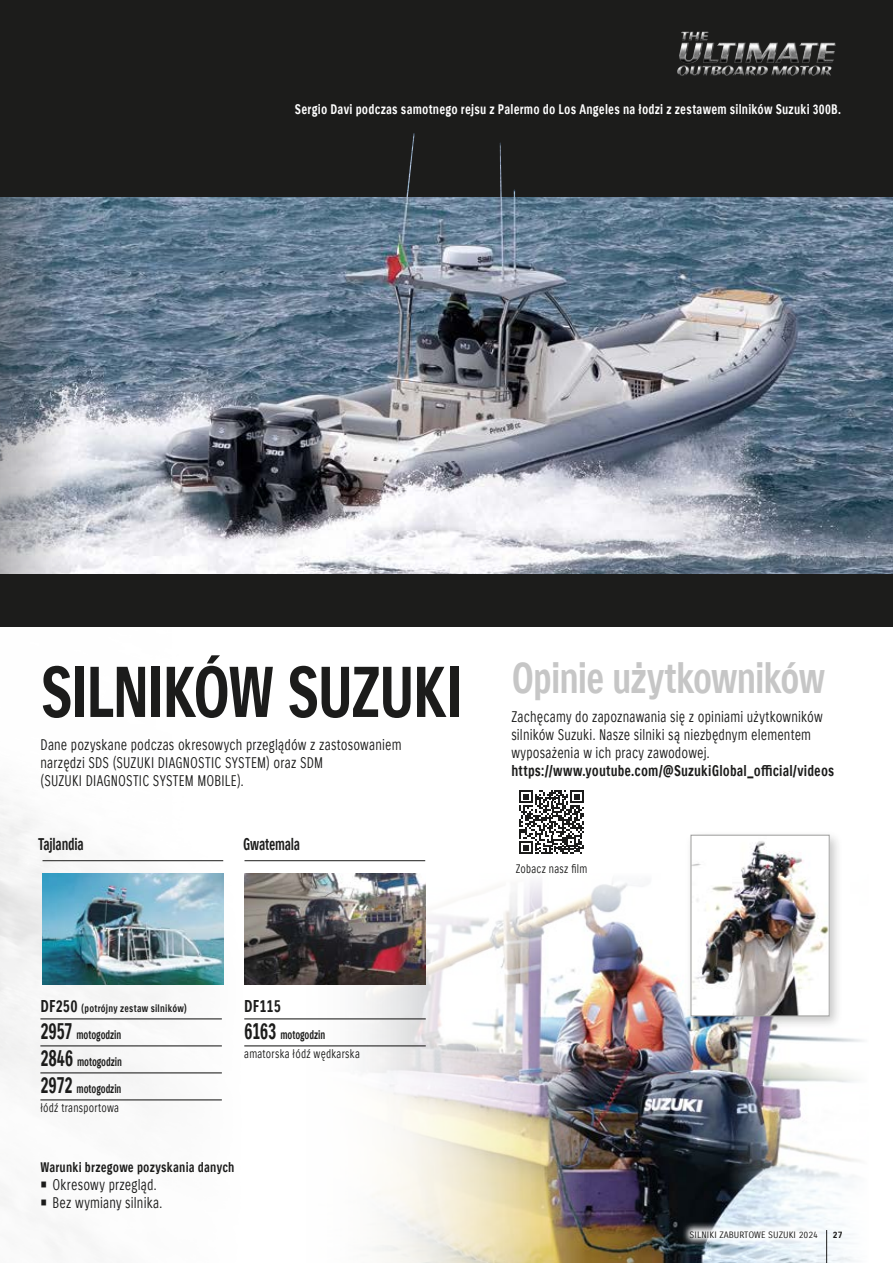
<style>
.page{position:relative;width:893px;height:1263px;background:#fff}
.page>*{position:absolute;margin:0;border:0;box-sizing:border-box;transform-origin:0 0}
.t1{font:700 69.6px "Suzuki Pro";letter-spacing:-.04em;color:#1c1c1b;scale:.8 1}
.t2{font:700 42px "Suzuki Pro";letter-spacing:-.03em;color:#c6c6c6;scale:.8 1}
.t3{font:700 16.65px "Suzuki Pro";color:#1c1c1b;scale:.8 1}
.t4{font:700 16.5px "Suzuki Pro";letter-spacing:-.02em;color:#1c1c1b;scale:.7 1}
.t5{font:15px/18px "Suzuki Pro";letter-spacing:.015em;color:#1c1c1b;scale:.8 1}
.t6{font:700 15px "Suzuki Pro";letter-spacing:.01em;color:#1c1c1b;scale:.8 1}
.t7{font:700 13.5px "Suzuki Pro";letter-spacing:.015em;color:#fff;scale:.8 1}
.t8{font:700 13.5px "Suzuki Pro";letter-spacing:.015em;color:#1c1c1b;scale:.8 1}
.t9{font:12px/18.6px "Suzuki Pro";letter-spacing:.025em;color:#1c1c1b;scale:.8 1}
.t10{font:700 12px "Suzuki Pro";letter-spacing:-.01em;color:#1c1c1b;scale:.7 1}
.t11{font:700 10.35px "Suzuki Pro";letter-spacing:.025em;color:#1c1c1b;scale:.8 1}
.t12{font:9px "Suzuki Pro";color:#1c1c1b}
.t13{font:700 9px "Suzuki Pro";color:#1c1c1b}
.s1{font-size:16.65px}
.s2{font-size:22.5px}
.s3{font-weight:700;font-size:22.5px}
.s4{font-weight:700}
</style>
<div class="page">
<img style="left:0;top:799px;width:255px;height:454px">
<div style="left:0;top:574px;width:893px;height:53px;background:#1c1c1b"></div>
<div style="left:0;top:0;width:893px;height:197px;background:#1c1c1b"></div>
<img style="left:587px;top:973px;width:140px;height:290px">
<img style="left:70px;top:197px;width:823px;height:377px">
<img style="left:405px;top:133px;width:110px;height:75px">
<svg style="left:0;top:197px;width:70px;height:377px;background:#88939f"></svg>
<img style="left:727px;top:1033px;width:136px;height:230px">
<img style="left:587px;top:882px;width:71px;height:91px">
<img style="left:268px;top:881px;width:319px;height:382px">
<img style="left:43px;top:873px;width:180px;height:111px">
<hr style="left:43px;top:860px;width:180px;height:1px;background:#1c1c1b">
<img style="left:244px;top:873px;width:181px;height:111px">
<hr style="left:244px;top:860px;width:181px;height:1px;background:#1c1c1b">
<img style="left:682px;top:834px;width:156px;height:199px">
<img style="left:693px;top:837px;width:134px;height:177px">
<div style="left:691px;top:835px;width:138px;height:181px;border:1px solid #9d9d9c"></div>
<img style="left:679px;top:31px;width:30px;height:23px">
<hr style="left:244px;top:1018px;width:182px;height:1px;background:#1c1c1b">
<hr style="left:244px;top:1045px;width:182px;height:1px;background:#1c1c1b">
<hr style="left:40px;top:1018px;width:182px;height:1px;background:#1c1c1b">
<hr style="left:40px;top:1045px;width:182px;height:1px;background:#1c1c1b">
<hr style="left:40px;top:1072px;width:182px;height:1px;background:#1c1c1b">
<hr style="left:40px;top:1099px;width:182px;height:1px;background:#1c1c1b">
<svg style="left:519px;top:790px;width:65px;height:64px"></svg>
<hr style="left:826px;top:1230px;width:1px;height:33px;background:#1c1c1b">
<svg style="left:681px;top:1221px;width:146px;height:26px"></svg>
<svg style="left:41px;top:1181px;width:18px;height:10px"></svg>
<svg style="left:41px;top:1199px;width:18px;height:10px"></svg>
<p class="t7" style="left:295px;top:101px;width:684px">Sergio Davi podczas samotnego rejsu z Palermo do Los Angeles na łodzi z zestawem silników Suzuki 300B.</p>
<h1 class="t1" style="left:41px;top:650px;width:529px">SILNIKÓW SUZUKI</h1>
<p class="t5" style="left:41px;top:736px;width:453px">Dane pozyskane podczas okresowych przeglądów z zastosowaniem narzędzi SDS (SUZUKI DIAGNOSTIC SYSTEM) oraz SDM<br>(SUZUKI DIAGNOSTIC SYSTEM MOBILE).</p>
<p class="t4" style="left:38px;top:834px;width:66px">Tajlandia</p>
<p class="t4" style="left:243px;top:834px;width:83px">Gwatemala</p>
<p class="t11" style="left:40px;top:1002px;width:184px"><span class="s1">DF250</span> (potrójny zestaw silników)</p>
<p class="t10" style="left:40px;top:1027px;width:117px"><span class="s2">2957</span> motogodzin</p>
<p class="t10" style="left:40px;top:1054px;width:118px"><span class="s2">2846</span> motogodzin</p>
<p class="t9" style="left:40px;top:1079px;width:103px"><span class="s3">2972</span> <span class="s4">motogodzin </span>łódź transportowa</p>
<p class="t3" style="left:244px;top:996px;width:47px">DF115</p>
<p class="t9" style="left:244px;top:1025px;width:146px"><span class="s3">6163</span> <span class="s4">motogodzin </span>amatorska łódź wędkarska</p>
<p class="t8" style="left:40px;top:1159px;width:244px">Warunki brzegowe pozyskania danych</p>
<p class="t5" style="left:53px;top:1175px;width:139px">Okresowy przegląd.<br>Bez wymiany silnika.</p>
<h2 class="t2" style="left:511px;top:653px;width:394px">Opinie użytkowników</h2>
<p class="t5" style="left:511px;top:708px;width:391px">Zachęcamy do zapoznawania się z opiniami użytkowników silników Suzuki. Nasze silniki są niezbędnym elementem wyposażenia w ich pracy zawodowej.</p>
<p class="t6" style="left:511px;top:762px;width:405px">https://www.youtube.com/@SuzukiGlobal_official/videos</p>
<p class="t9" style="left:516px;top:859px;width:91px">Zobacz nasz film</p>
<p class="t12" style="left:690px;top:1229px;width:130px">SILNIKI ZABURTOWE SUZUKI 2024</p>
<p class="t13" style="left:833px;top:1229px;width:11px">27</p>
</div>
